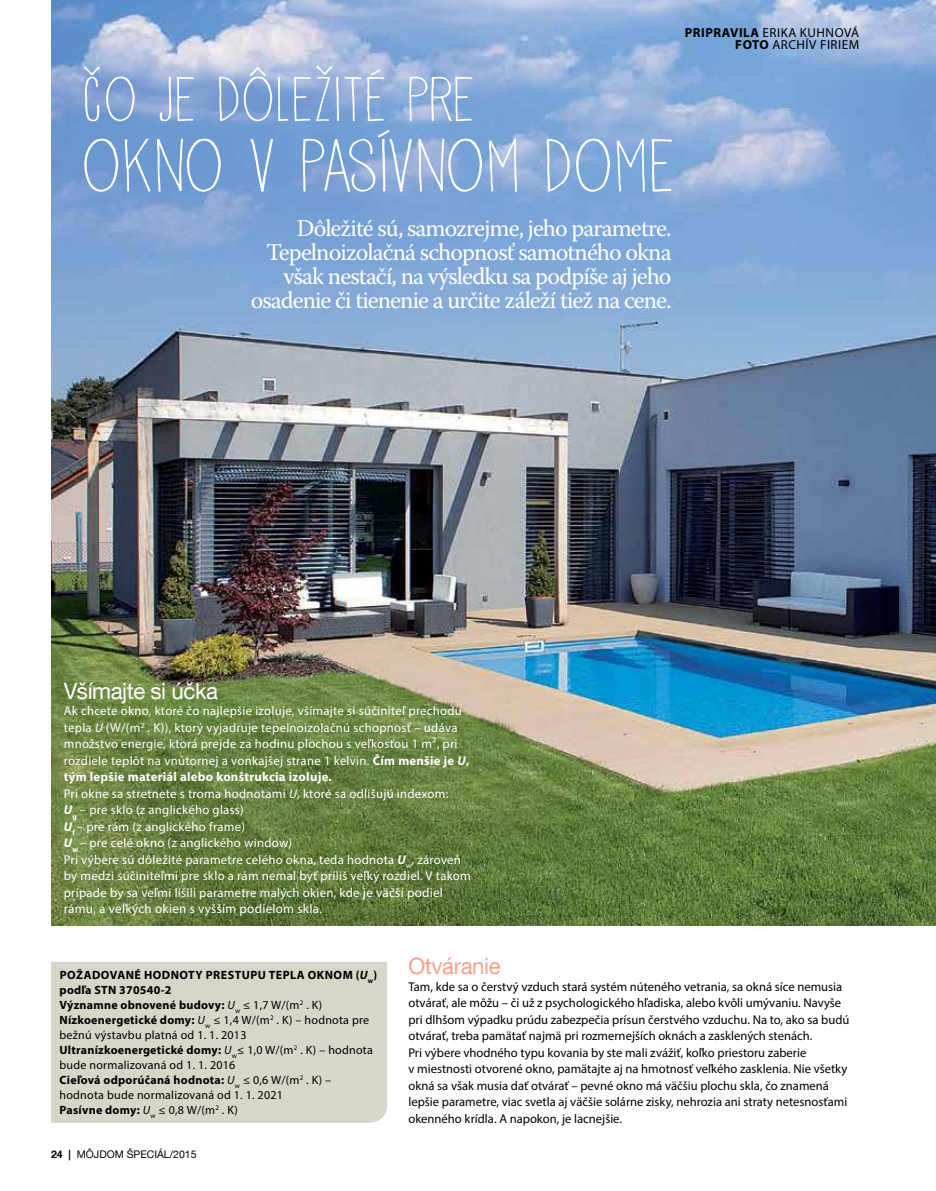
<style>
.page{position:relative;width:936px;height:1191px;background:#fff}
.page>*{position:absolute;margin:0;border:0;box-sizing:border-box;transform-origin:0 0}
.t1{font:66px "DK Pisang";color:#fff}
.t2{font:55.5px "DK Pisang";color:#fff}
.t3{font:24px/24px "Warnock Pro";letter-spacing:-.04em;color:#fff;text-align:right}
.t4{font:22.5px "Helvetica Neue LT Com";letter-spacing:-.02em;color:#fff}
.t5{font:22.5px "Helvetica Neue LT Com";letter-spacing:-.02em;color:#f8a28a}
.t6{font:13.05px/12.6px "Myriad Pro";letter-spacing:.04em;color:#000;text-align:right}
.t7{font:13.05px "Myriad Pro";letter-spacing:.02em;color:#fff}
.t8{font:12.75px/16.5px "Myriad Pro";letter-spacing:.02em;color:#fff}
.t9{font:12.75px/16.5px "Myriad Pro";color:#000}
.t10{font:12px/15px "Myriad Pro";letter-spacing:.02em;color:#000}
.t11{font:700 12px/15px "Myriad Pro";letter-spacing:.04em;color:#000}
.t12{font:10.5px "Helvetica Neue LT Com";color:#000}
.s1{font-weight:700}
.s2{font-style:italic}
.s3{font-weight:700;font-style:italic}
.s4{font-size:13.05px}
</style>
<div class="page">
<img style="left:51px;top:0;width:884px;height:925px">
<div style="left:51px;top:962px;width:336px;height:161px;background:#d7d6c8"></div>
<h2 class="t2" style="left:81px;top:65px;width:395px">ČO JE DÔLEŽITÉ PRE</h2>
<h1 class="t1" style="left:81px;top:125px;width:595px">OKNO V PASÍVNOM DOME</h1>
<h3 class="t3" style="left:251px;top:215px;width:422px">Dôležité sú, samozrejme, jeho parametre.<br>Tepelnoizolačná schopnosť samotného okna však nestačí, na výsledku sa podpíše aj jeho osadenie či tienenie a určite záleží tiež na cene.</h3>
<p class="t6" style="left:684px;top:26px;width:176px"><span class="s1">Pripravila</span> Erika Kuhnová<br><span class="s1">Foto</span> archív firiem</p>
<h3 class="t4" style="left:64px;top:677px;width:156px">Všímajte si účka</h3>
<p class="t8" style="left:64px;top:702px;width:408px">Ak chcete okno, ktoré čo najlepšie izoluje, všímajte si súčiniteľ prechodu tepla <span class="s2">U</span> (W/(m<sup>2</sup> . K)), ktorý vyjadruje tepelnoizolačnú schopnosť – udáva množstvo energie, ktorá prejde za hodinu plochou s veľkosťou 1 m², pri rozdiele teplôt na vnútornej a vonkajšej strane 1 kelvin. <span class="s1">Čím menšie je</span> <span class="s3">U</span><span class="s1">, tým lepšie materiál alebo konštrukcia izoluje.<br></span>Pri okne sa stretnete s troma hodnotami <span class="s2">U</span>, ktoré sa odlišujú indexom:<br><span class="s3">U</span><sub>g</sub> – pre sklo (z anglického glass)<br><span class="s3">U</span><sub>f</sub> – pre rám (z anglického frame)<br><span class="s3">U</span><sub>w</sub> – pre celé okno (z anglického window)<br>Pri výbere sú dôležité parametre celého okna, teda hodnota <span class="s3">U</span><sub>w</sub>, zároveň by medzi súčiniteľmi pre sklo a rám nemal byť príliš veľký rozdiel. V takom prípade by sa veľmi líšili parametre malých okien, kde <span class="s4">je väčší podiel</span></p>
<p class="t7" style="left:64px;top:901px;width:260px">rámu, a veľkých okien s vyšším podielom skla.</p>
<p class="t11" style="left:60px;top:967px;width:319px">Požadované hodnoty prestupu tepla oknom (<span class="s2">U</span><sub>w</sub>) podľa STN</p>
<p class="t10" style="left:60px;top:982px;width:315px;text-indent:60px"><span class="s1">370540-2<br>Významne obnovené budovy:</span> <span class="s2">U</span><sub>w</sub> ≤ 1,7 W/(m<sup>2</sup> . K)<br><span class="s1">Nízkoenergetické domy:</span> <span class="s2">U</span><sub>w</sub> ≤ 1,4 W/(m<sup>2</sup> . K) – hodnota pre bežnú výstavbu platná od 1. 1. 2013<br><span class="s1">Ultranízkoenergetické domy:</span> <span class="s2">U</span><sub>w</sub>≤ 1,0 W/(m<sup>2</sup> . K) – hodnota bude normalizovaná od 1. 1. 2016<br><span class="s1">Cieľová odporúčaná hodnota:</span> <span class="s2">U</span><sub>w</sub> ≤ 0,6 W/(m<sup>2</sup> . K) – hodnota bude normalizovaná od 1. 1. 2021<br><span class="s1">Pasívne domy:</span> <span class="s2">U</span><sub>w</sub> ≤ 0,8 W/(m<sup>2</sup> . K)</p>
<p class="t12" style="left:51px;top:1147px;width:147px"><span class="s1">24 |</span> môjdom Špeciál/2015</p>
<h3 class="t5" style="left:408px;top:952px;width:94px">Otváranie</h3>
<p class="t9" style="left:408px;top:978px;width:442px">Tam, kde sa o čerstvý vzduch stará systém núteného vetrania, sa okná síce nemusia otvárať, ale môžu – či už z psychologického hľadiska, alebo kvôli umývaniu. Navyše pri dlhšom výpadku prúdu zabezpečia prísun čerstvého vzduchu. Na to, ako sa budú otvárať, treba pamätať najmä pri rozmernejších oknách a zasklených stenách.<br>Pri výbere vhodného typu kovania by ste mali zvážiť, koľko priestoru zaberie<br>v miestnosti otvorené okno, pamätajte aj na hmotnosť veľkého zasklenia. N ie všetky okná sa však musia dať otvárať – pevné okno má väčšiu plochu skla, čo znamená lepšie parametre, viac svetla aj väčšie solárne zisky, nehrozia ani straty netesnosťami okenného krídla. A napokon, je lacnejšie.</p>
</div>
